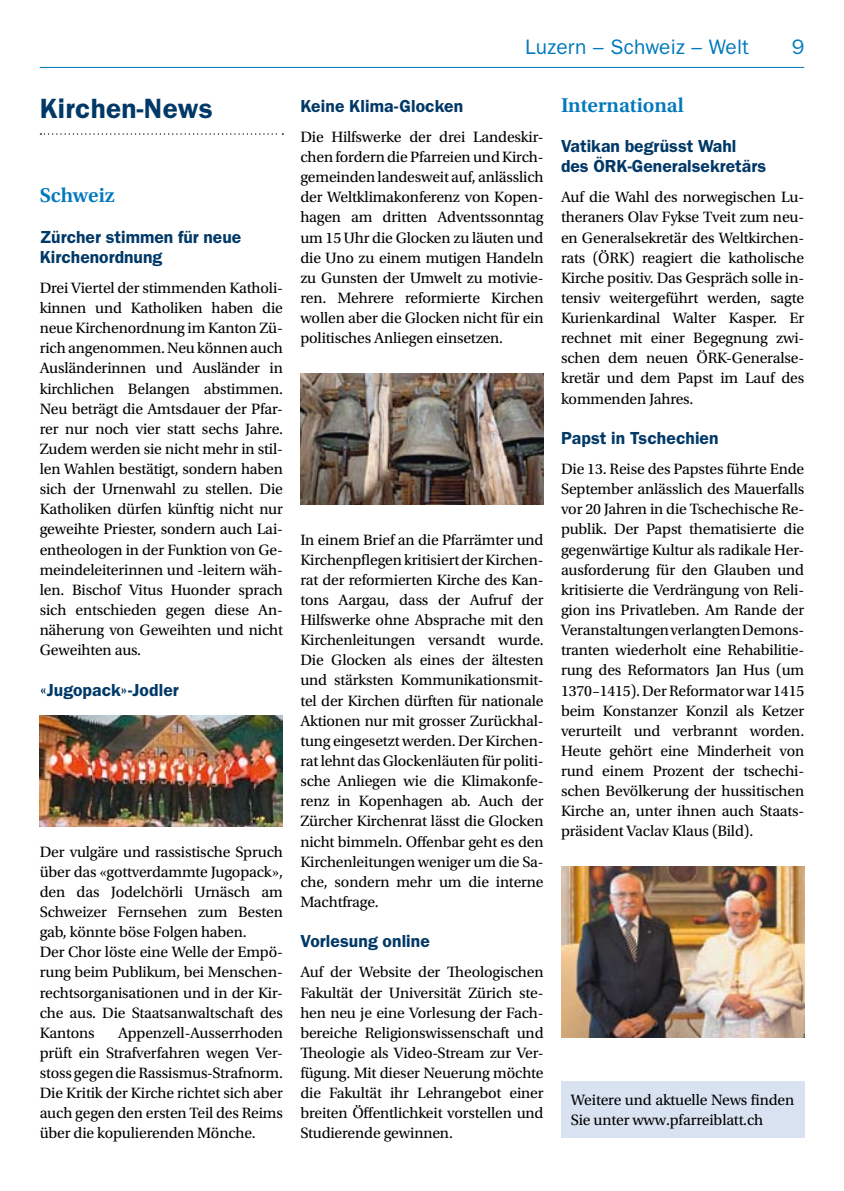
<style>
.page{position:relative;width:844px;height:1191px;background:#fff}
.page>*{position:absolute;margin:0;border:0;box-sizing:border-box;transform-origin:0 0}
.t1{font:600 28px "ITC Franklin Gothic Std";letter-spacing:.01em;color:#003867}
.t2{font:21px "ITC Franklin Gothic Std";letter-spacing:.01em;color:#0079bc}
.t3{font:600 21px "Utopia Std";color:#0079bc}
.t4{font:600 17.5px/20.1px "ITC Franklin Gothic Std";color:#003867}
.t5{font:15.75px/20.1px "Utopia Std";letter-spacing:-.01em;color:#000;text-align:justify}
</style>
<div class="page">
<hr style="left:40px;top:67px;width:764px;height:1px;background:#0079bc">
<svg style="left:40px;top:133px;width:243px;height:2px"></svg>
<img style="left:300px;top:373px;width:243px;height:131px">
<img style="left:561px;top:866px;width:243px;height:171px">
<img style="left:40px;top:715px;width:243px;height:111px">
<div style="left:561px;top:1081px;width:243px;height:56px;background:#d9e2f1"></div>
<h1 class="t1" style="left:40px;top:92px;width:175px">Kirchen-News</h1>
<h2 class="t3" style="left:40px;top:184px;width:76px">Schweiz</h2>
<p class="t4" style="left:40px;top:226px;width:203px">Zürcher stimmen für neue<br>Kirchenordnung</p>
<p class="t5" style="left:40px;top:278px;width:245px">Drei Viertel der stimmenden Katholi&shy;kinnen und Katholiken haben die neue Kirchenordnung im Kanton Zü&shy;rich angenommen. Neu können auch Ausländerinnen und Ausländer in kirchlichen Belangen abstimmen.<br>Neu beträgt die Amtsdauer der Pfar&shy;rer nur noch vier statt sechs Jahre.<br>Zudem werden sie nicht mehr in stil&shy;len Wahlen bestätigt, sondern haben sich der Urnenwahl zu stellen. Die Katholiken dürfen künftig nicht nur geweihte Priester, sondern auch Lai&shy;entheologen in der Funktion von Ge&shy;meindeleiterinnen und -leitern wäh&shy;len. Bischof Vitus Huonder sprach sich entschieden gegen diese An&shy;näherung von Geweihten und nicht Geweihten aus.</p>
<p class="t4" style="left:40px;top:679px;width:141px">«Jugopack»-Jodler</p>
<p class="t5" style="left:40px;top:841px;width:245px;text-align:left">Der vulgäre und rassistische Spruch über das «gottverdammte Jugopack», den das Jodelchörli Urnäsch am<br>Schweizer Fernsehen zum Besten gab, könnte böse Folgen haben.<br>Der Chor löste eine Welle der Empö&shy;rung beim Publikum, bei Menschen&shy;rechtsorganisationen und in der Kir&shy;che aus. Die Staatsanwaltschaft des<br>Kantons</p>
<p class="t5" style="left:40px;top:1023px;width:245px;text-indent:78px">Appenzell-Ausserrhoden prüft ein Strafverfahren wegen Ver&shy;stoss gegen die Rassismus-Strafnorm.<br>Die Kritik der Kirche richtet sich aber auch gegen den ersten Teil des Reims über die kopulierenden Mönche.</p>
<h2 class="t2" style="left:525px;top:35px;width:225px">Luzern – Schweiz – Welt</h2>
<h2 class="t2" style="left:791px;top:35px;width:14px">9</h2>
<p class="t4" style="left:300px;top:96px;width:164px">Keine Klima-Glocken</p>
<p class="t5" style="left:300px;top:127px;width:245px">Die Hilfswerke der drei Landeskir&shy;chen fordern die Pfarreien und Kirch&shy;gemeinden landesweit auf, anlässlich der Weltklimakonferenz von Kopen&shy;hagen am dritten Adventssonntag um 15 Uhr die Glocken zu läuten und die Uno zu einem mutigen Handeln zu Gunsten der Umwelt zu motivie&shy;ren. Mehrere reformierte Kirchen wollen aber die Glocken nicht für ein politisches Anliegen einsetzen.</p>
<p class="t5" style="left:300px;top:529px;width:245px">In einem Brief an die Pfarrämter und Kirchenpflegen kritisiert der Kirchen&shy;rat der reformierten Kirche des Kan&shy;tons Aargau, dass der Aufruf der Hilfswerke ohne Absprache mit den Kirchenleitungen versandt wurde.<br>Die Glocken als eines der ältesten und stärksten Kommunikationsmit&shy;tel der Kirchen dürften für nationale Aktionen nur mit grosser Zurückhal&shy;tung eingesetzt werden. Der Kirchen&shy;rat lehnt das Glockenläuten für politi&shy;sche Anliegen wie die Klimakonfe&shy;renz in Kopenhagen ab. Auch der Zürcher Kirchenrat lässt die Glocken nicht bimmeln. Offenbar geht es den Kirchenleitungen weniger um die Sa&shy;che, sondern mehr um die interne Machtfrage.</p>
<p class="t4" style="left:300px;top:931px;width:131px">Vorlesung online</p>
<p class="t5" style="left:300px;top:962px;width:245px">Auf der Website der Theologischen Fakultät der Universität Zürich ste&shy;hen neu je eine Vorlesung der Fach&shy;bereiche Religionswissenschaft und Theologie als Video-Stream zur Ver&shy;fügung. Mit dieser Neuerung möchte die Fakultät ihr Lehrangebot einer breiten Öffentlichkeit vorstellen und Studierende gewinnen.</p>
<h2 class="t3" style="left:561px;top:93px;width:124px">International</h2>
<p class="t4" style="left:561px;top:136px;width:207px">Vatikan begrüsst Wahl des ÖRK-Generalsekretärs</p>
<p class="t5" style="left:561px;top:187px;width:245px">Auf die Wahl des norwegischen Lu&shy;theraners Olav Fykse Tveit zum neu&shy;en Generalsekretär des Weltkirchen&shy;rats (ÖRK) reagiert die katholische Kirche positiv. Das Gespräch solle in&shy;tensiv weitergeführt werden, sagte Kurienkardinal Walter Kasper. Er rechnet mit einer Begegnung zwi&shy;schen dem neuen ÖRK-Generalse&shy;kretär und dem Papst im Lauf des kommenden Jahres.</p>
<p class="t4" style="left:561px;top:428px;width:159px">Papst in Tschechien</p>
<p class="t5" style="left:561px;top:459px;width:245px">Die 13. Reise des Papstes führte Ende September anlässlich des Mauerfalls vor 20 Jahren in die Tschechische Re&shy;publik. Der Papst thematisierte die gegenwärtige Kultur als radikale Her&shy;ausforderung für den Glauben und kritisierte die Verdrängung von Reli&shy;gion ins Privatleben. Am Rande der Veranstaltungen verlangten Demons&shy;tranten wiederholt eine Rehabilitie&shy;rung des Reformators Jan Hus (um 1370–1415). Der Reformator war 1415 beim Konstanzer Konzil als Ketzer verurteilt und verbrannt worden.<br>Heute gehört eine Minderheit von rund einem Prozent der tschechi&shy;schen Bevölkerung der hussitischen Kirche an, unter ihnen auch Staats&shy;präsident Vaclav Klaus (Bild).</p>
<p class="t5" style="left:570px;top:1089px;width:225px">Weitere und aktuelle News finden<br>Sie unter www.pfarreiblatt.ch</p>
</div>
